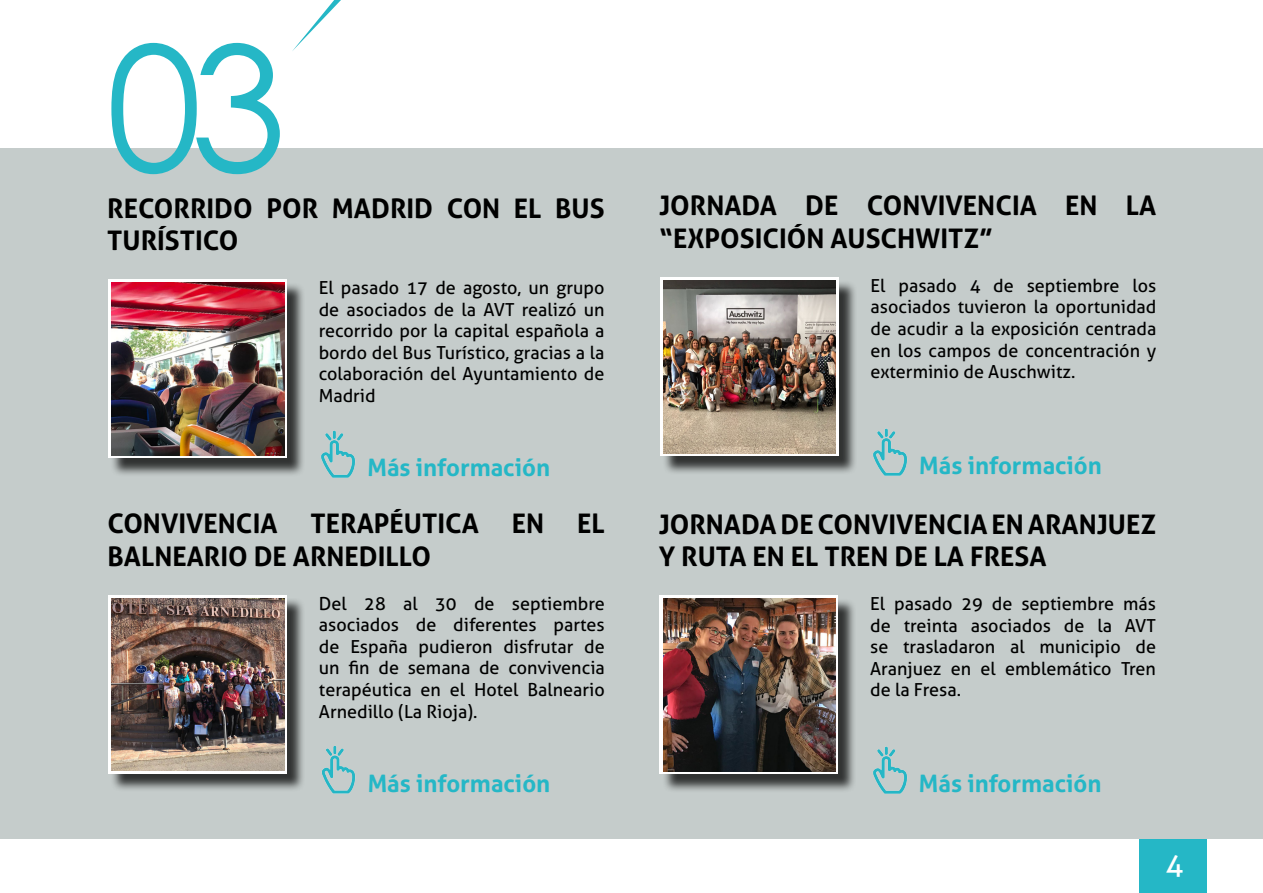
<style>
.page{position:relative;width:1263px;height:893px;background:#fff}
.page>*{position:absolute;margin:0;border:0;box-sizing:border-box;transform-origin:0 0}
.t1{font:174px "Century Gothic";color:#25b7c6}
.t2{font:30px "Aller";color:#fff}
.t3{font:700 27px/32.4px "Aller";color:#000}
.t4{font:700 24px "Aller";color:#25b7c6}
.t5{font:18px/21.6px "Aller";color:#000;text-align:justify}
</style>
<div class="page">
<div style="left:0;top:148px;width:1263px;height:690px;background:#c5cccb"></div>
<div style="left:1139px;top:839px;width:67px;height:54px;background:#25b7c6"></div>
<svg style="left:292px;top:0;width:49px;height:51px"></svg>
<div style="left:662px;top:598px;width:194px;height:195px;background:#000;opacity:.75"></div>
<svg style="left:659px;top:595px;width:179px;height:179px;background:#dbd7d6"></svg>
<img style="left:873px;top:746px;width:34px;height:48px">
<img style="left:663px;top:599px;width:172px;height:172px">
<div style="left:110px;top:598px;width:195px;height:195px;background:#000;opacity:.75"></div>
<svg style="left:108px;top:595px;width:179px;height:179px;background:#ebe8e6"></svg>
<img style="left:322px;top:746px;width:33px;height:48px">
<img style="left:112px;top:598px;width:172px;height:173px">
<div style="left:110px;top:282px;width:195px;height:195px;background:#000;opacity:.75"></div>
<svg style="left:108px;top:280px;width:178px;height:178px;background:#dac6c7"></svg>
<img style="left:321px;top:430px;width:34px;height:48px">
<img style="left:111px;top:283px;width:173px;height:172px">
<div style="left:662px;top:280px;width:195px;height:195px;background:#000;opacity:.75"></div>
<svg style="left:660px;top:277px;width:178px;height:179px;background:#e8e6e4"></svg>
<img style="left:873px;top:428px;width:34px;height:48px">
<img style="left:663px;top:281px;width:173px;height:172px">
<h1 class="t1" style="left:106px;top:-13px;width:182px">03</h1>
<h3 class="t3" style="left:107px;top:192px;width:499px">RECORRIDO POR MADRID CON EL BUS<br>TURÍSTICO</h3>
<p class="t5" style="left:319px;top:277px;width:287px">El pasado 17 de agosto, un grupo de asociados de la AVT realizó un recorrido por la capital española a bordo del Bus Turístico, gracias a la colaboración del Ayuntamiento de Madrid</p>
<h3 class="t4" style="left:367px;top:453px;width:184px">Más información</h3>
<h3 class="t3" style="left:107px;top:507px;width:499px">CONVIVENCIA TERAPÉUTICA EN EL<br>BALNEARIO DE ARNEDILLO</h3>
<p class="t5" style="left:319px;top:592px;width:287px">Del 28 al 30 de septiembre asociados de diferentes partes de España pudieron disfrutar de un fin de semana de convivencia terapéutica en el Hotel Balneario Arnedillo (La Rioja).</p>
<h3 class="t4" style="left:368px;top:769px;width:184px">Más información</h3>
<h3 class="t3" style="left:659px;top:189px;width:499px">JORNADA DE CONVIVENCIA EN LA “EXPOSICIÓN AUSCHWITZ”</h3>
<p class="t5" style="left:870px;top:275px;width:287px">El pasado 4 de septiembre los asociados tuvieron la oportunidad de acudir a la exposición centrada en los campos de concentración y exterminio de Auschwitz.</p>
<h3 class="t4" style="left:919px;top:451px;width:184px">Más información</h3>
<h3 class="t3" style="left:659px;top:507px;width:499px">JORNADA DE CONVIVENCIA EN ARANJUEZ<br>Y RUTA EN EL TREN DE LA FRESA</h3>
<p class="t5" style="left:870px;top:593px;width:287px">El pasado 29 de septiembre más de treinta asociados de la AVT se trasladaron al municipio de Aranjuez en el emblemático Tren de la Fresa.</p>
<h3 class="t4" style="left:919px;top:769px;width:184px">Más información</h3>
<h2 class="t2" style="left:1165px;top:846px;width:19px">4</h2>
</div>
